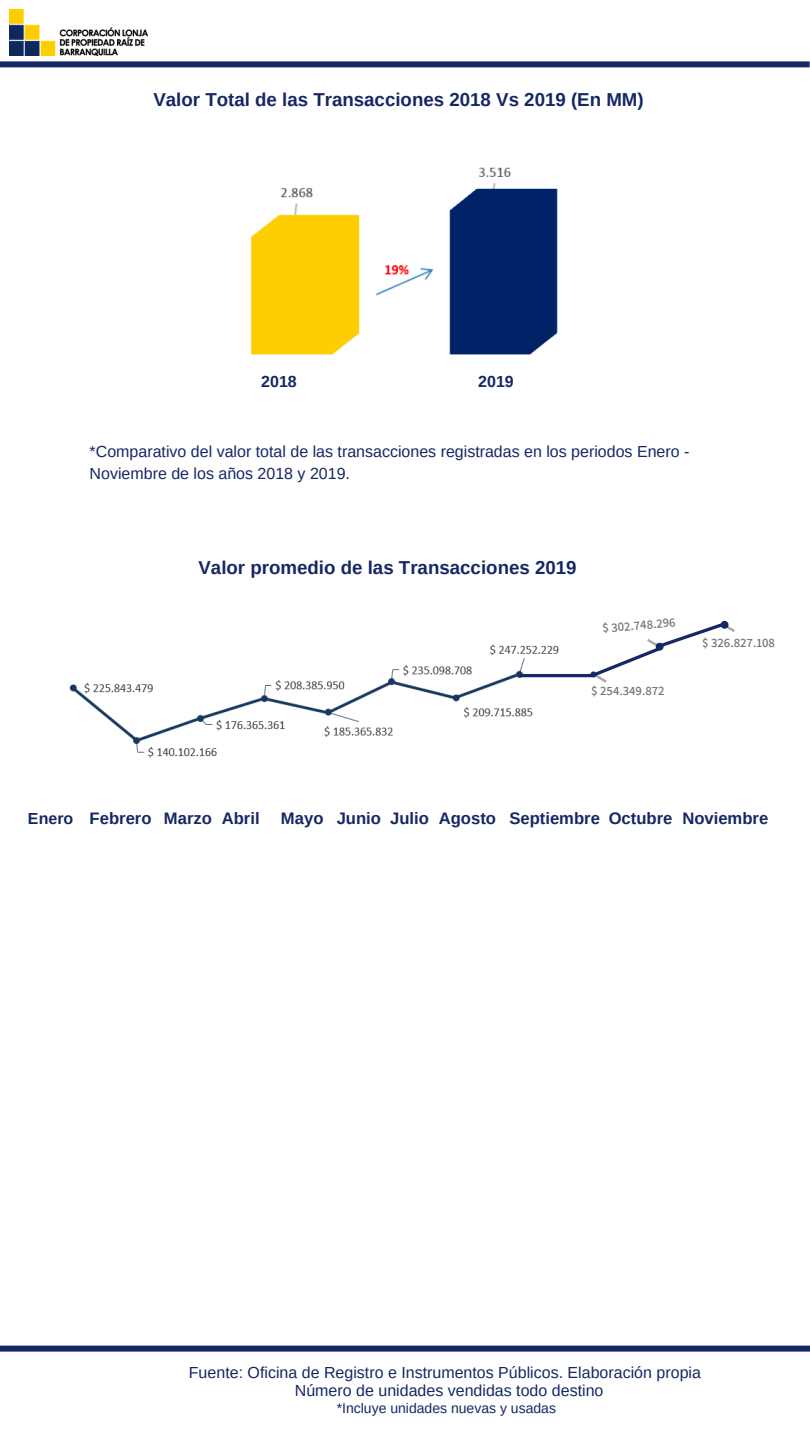
<style>
.page{position:relative;width:810px;height:1440px;background:#fff}
.page>*{position:absolute;margin:0;border:0;box-sizing:border-box;transform-origin:0 0}
.t1{font:700 18.7px "Arimo";color:#152764}
.t2{font:700 16.6px "Arimo";color:#152764}
.t3{font:16px/22.1px "Arimo";color:#152764}
.t4{font:700 16px "Arimo";color:#152764}
.t5{font:14px "Arimo";color:#152764}
.t6{font:600 12.7px "Assistant";color:#737373}
.s1{font-size:16px}
</style>
<div class="page">
<img style="left:10px;top:9px;width:138px;height:47px">
<svg style="left:0;top:61px;width:810px;height:6px;background:#24356e"></svg>
<svg style="left:0;top:1346px;width:810px;height:6px;background:#24356e"></svg>
<img style="left:69px;top:644px;width:464px;height:114px">
<img style="left:250px;top:167px;width:308px;height:188px">
<svg style="left:520px;top:620px;width:215px;height:64px"></svg>
<p class="t1" style="left:153px;top:89px;width:492px">Valor Total de las Transacciones 2018 Vs 2019 (En MM)</p>
<p class="t4" style="left:261px;top:372px;width:37px">2018</p>
<p class="t4" style="left:478px;top:372px;width:37px">2019</p>
<p class="t3" style="left:90px;top:441px;width:601px">*Comparativo del valor total de las transacciones registradas en los periodos Enero -<br>Noviembre de los años 2018 y 2019.</p>
<p class="t1" style="left:199px;top:557px;width:380px">Valor promedio de las Transacciones 2019</p>
<p class="t6" style="left:602px;top:620px;width:75px;rotate:-5deg">$ 302.748.296</p>
<p class="t6" style="left:591px;top:683px;width:75px">$ 254.349.872</p>
<p class="t6" style="left:702px;top:634px;width:74px">$ 326.827.108</p>
<p class="t2" style="left:28px;top:809px;width:233px"><span class="s1">Enero</span> Febrero Marzo Abril</p>
<p class="t2" style="left:281px;top:809px;width:217px">Mayo Junio Julio Agosto</p>
<p class="t2" style="left:509px;top:809px;width:92px">Septiembre</p>
<p class="t2" style="left:609px;top:809px;width:161px">Octubre Noviembre</p>
<p class="t3" style="left:189px;top:1363px;width:514px;line-height:18.5px;text-align:center">Fuente: Oficina de Registro e Instrumentos Públicos. Elaboración propia<br>Número de unidades vendidas todo destino</p>
<p class="t5" style="left:337px;top:1401px;width:221px">*Incluye unidades nuevas y usadas</p>
</div>
